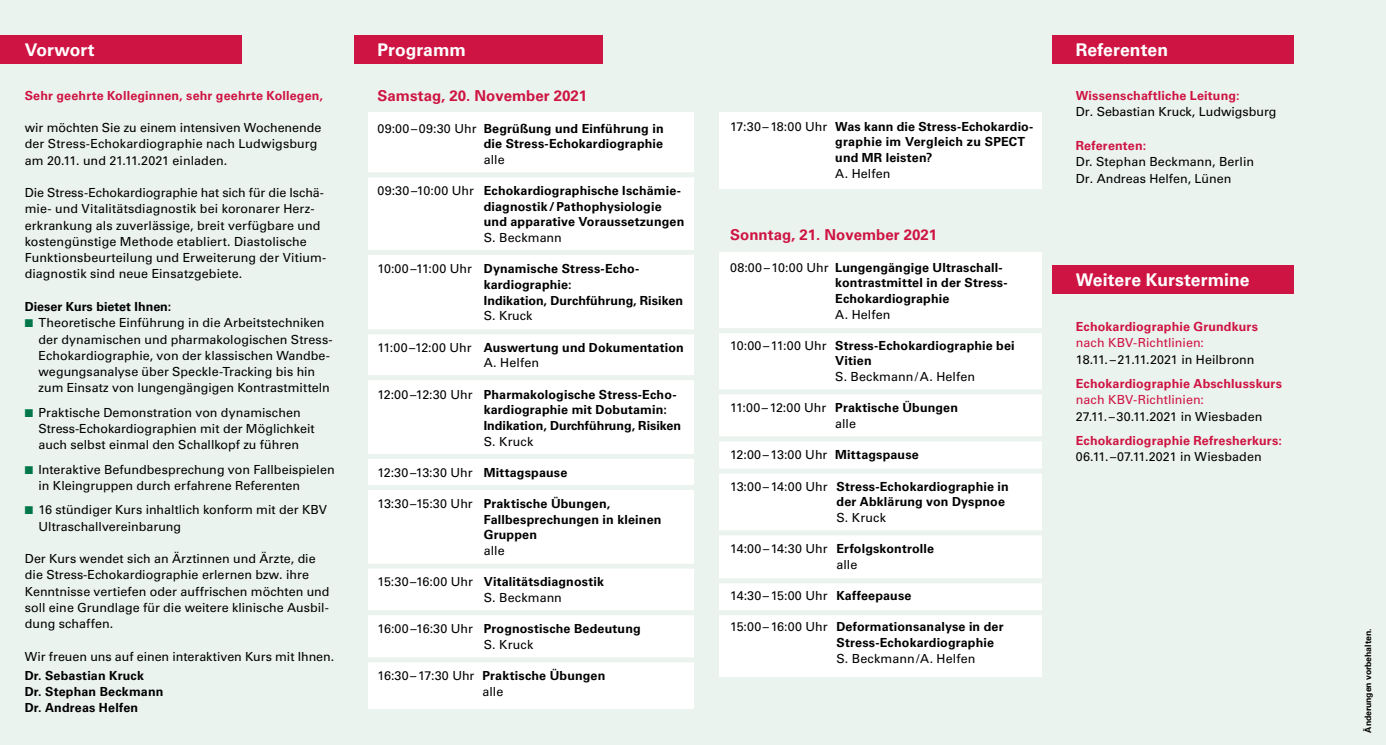
<style>
.page{position:relative;width:1386px;height:745px;background:#fff}
.page>*{position:absolute;margin:0;border:0;box-sizing:border-box;transform-origin:0 0}
.t1{font:700 17.5px "Univers LT Std";color:#fff}
.t2{font:700 15px "Univers LT Std";color:#ce1442}
.t3{font:12.5px/16.2px "Univers LT Std";color:#000}
.t4{font:700 12.5px/15.6px "Univers LT Std";letter-spacing:.01em;color:#000}
.t5{font:700 12.5px "Univers LT Std";letter-spacing:.01em;color:#ce1442}
.t6{font:12.5px "Univers LT Std";letter-spacing:.005em;color:#ce1442}
.t7{font:700 8.75px "Univers LT Std";letter-spacing:-.01em;color:#000}
.s1{font-weight:400}
.s2{font-weight:700}
.s3{color:#00774a}
</style>
<div class="page">
<div style="left:0;top:0;width:1385px;height:744px;background:#ebf3ef"></div>
<div style="left:0;top:35px;width:241px;height:29px;background:#ce1442"></div>
<div style="left:369px;top:113px;width:324px;height:595px;background:#fff"></div>
<div style="left:354px;top:35px;width:248px;height:29px;background:#ce1442"></div>
<div style="left:354px;top:172px;width:355px;height:5px;background:#ebf3ef"></div>
<div style="left:354px;top:250px;width:355px;height:5px;background:#ebf3ef"></div>
<div style="left:354px;top:329px;width:355px;height:5px;background:#ebf3ef"></div>
<div style="left:354px;top:375px;width:355px;height:5px;background:#ebf3ef"></div>
<div style="left:354px;top:484px;width:355px;height:5px;background:#ebf3ef"></div>
<div style="left:354px;top:453px;width:355px;height:5px;background:#ebf3ef"></div>
<div style="left:354px;top:563px;width:355px;height:5px;background:#ebf3ef"></div>
<div style="left:354px;top:609px;width:355px;height:5px;background:#ebf3ef"></div>
<div style="left:354px;top:657px;width:355px;height:5px;background:#ebf3ef"></div>
<div style="left:719px;top:112px;width:323px;height:77px;background:#fff"></div>
<div style="left:719px;top:252px;width:323px;height:424px;background:#fff"></div>
<div style="left:1052px;top:35px;width:241px;height:29px;background:#ce1442"></div>
<div style="left:1052px;top:265px;width:241px;height:28px;background:#ce1442"></div>
<div style="left:700px;top:530px;width:346px;height:5px;background:#ebf3ef"></div>
<div style="left:709px;top:609px;width:345px;height:5px;background:#ebf3ef"></div>
<div style="left:703px;top:578px;width:346px;height:5px;background:#ebf3ef"></div>
<div style="left:700px;top:468px;width:346px;height:5px;background:#ebf3ef"></div>
<div style="left:700px;top:436px;width:346px;height:5px;background:#ebf3ef"></div>
<div style="left:700px;top:328px;width:346px;height:5px;background:#ebf3ef"></div>
<div style="left:700px;top:389px;width:346px;height:5px;background:#ebf3ef"></div>
<h1 class="t1" style="left:25px;top:40px;width:71px">Vorwort</h1>
<h1 class="t1" style="left:377px;top:40px;width:90px">Programm</h1>
<p class="t2" style="left:377px;top:87px;width:211px">Samstag, 20. November 2021</p>
<p class="t4" style="left:377px;top:120px;width:288px;text-align:right"><span class="s1">09:00–09:30 Uhr</span> Begrüßung und Einführung in die Stress-Echokardiographie</p>
<p class="t3" style="left:484px;top:151px;width:22px">alle</p>
<p class="t4" style="left:484px;top:183px;width:202px;text-indent:-106px"><span class="s1">09:30–10:00 Uhr</span> Echokardiographische Ischämie&shy;diagnostik/Pathophysiologie und apparative Voraussetzungen</p>
<p class="t3" style="left:484px;top:229px;width:80px">S. Beckmann</p>
<p class="t4" style="left:484px;top:261px;width:201px;text-indent:-106px"><span class="s1">10:00–11:00 Uhr</span> Dynamische Stress-Echo&shy;kardiographie:<br>Indikation, Durchführung, Risiken</p>
<p class="t3" style="left:484px;top:307px;width:50px">S. Kruck</p>
<p class="t4" style="left:484px;top:339px;width:201px;text-indent:-106px"><span class="s1">11:00–12:00 Uhr</span> Auswertung und Dokumentation<br><span class="s1">A. Helfen</span></p>
<p class="t4" style="left:484px;top:386px;width:199px;text-indent:-106px"><span class="s1">12:00–12:30 Uhr</span> Pharmakologische Stress-Echo&shy;kardiographie mit Dobutamin:<br>Indikation, Durchführung, Risiken</p>
<p class="t3" style="left:484px;top:432px;width:51px">S. Kruck</p>
<p class="t3" style="left:377px;top:464px;width:191px">12:30–13:30 Uhr <span class="s2">Mittagspause</span></p>
<p class="t4" style="left:484px;top:495px;width:179px;text-indent:-106px"><span class="s1">13:30–15:30 Uhr</span> Praktische Übungen,<br>Fallbesprechungen in kleinen<br>Gruppen</p>
<p class="t3" style="left:484px;top:542px;width:22px">alle</p>
<p class="t3" style="left:484px;top:573px;width:122px;line-height:15.6px;text-indent:-106px">15:30–16:00 Uhr <span class="s2">Vitalitätsdiagnostik<br></span>S. Beckmann</p>
<p class="t4" style="left:377px;top:620px;width:265px;text-align:center"><span class="s1">16:00–16:30 Uhr</span> Prognostische Bedeutung<br><span class="s1">S. Kruck</span></p>
<p class="t3" style="left:377px;top:667px;width:229px;line-height:15.6px;text-align:center">16:30–17:30 Uhr <span class="s2">Praktische Übungen </span>alle</p>
<p class="t5" style="left:25px;top:88px;width:300px">Sehr geehrte Kolleginnen, sehr geehrte Kollegen,</p>
<p class="t3" style="left:25px;top:119px;width:298px">wir möchten Sie zu einem intensiven Wochenende der Stress-Echokardiographie nach Ludwigsburg am 20.11. und 21.11.2021 einladen.</p>
<p class="t3" style="left:25px;top:184px;width:303px">Die Stress-Echokardiographie hat sich für die Ischä&shy;mie- und Vitalitätsdiagnostik bei koronarer Herz&shy;erkrankung als zuverlässige, breit verfügbare und kostengünstige Methode etabliert. Diastolische Funktionsbeurteilung und Erweiterung der Vitium&shy;diagnostik sind neue Einsatzgebiete.</p>
<p class="t4" style="left:25px;top:299px;width:148px">Dieser Kurs bietet Ihnen:</p>
<p class="t3" style="left:39px;top:314px;width:294px;text-indent:-14px"><span class="s3">■</span> Theoretische Einführung in die Arbeitstechniken der dynamischen und pharmakologischen Stress-Echokardiographie, von der klassischen Wandbe&shy;wegungsanalyse über Speckle-Tracking bis hin zum Einsatz von lungengängigen Kontrastmitteln</p>
<p class="t3" style="left:39px;top:404px;width:278px;text-indent:-14px"><span class="s3">■</span> Praktische Demonstration von dynamischen<br>Stress-Echokardiographien mit der Möglichkeit auch selbst einmal den Schallkopf zu führen</p>
<p class="t3" style="left:39px;top:461px;width:298px;text-indent:-14px"><span class="s3">■</span> Interaktive Befundbesprechung von Fallbeispielen in Kleingruppen durch erfahrene Referenten</p>
<p class="t3" style="left:39px;top:501px;width:290px;text-indent:-14px"><span class="s3">■</span> 16 stündiger Kurs inhaltlich konform mit der KBV<br>Ultraschallvereinbarung</p>
<p class="t3" style="left:25px;top:550px;width:306px">Der Kurs wendet sich an Ärztinnen und Ärzte, die die Stress-Echokardiographie erlernen bzw. ihre Kenntnisse vertiefen oder auffrischen möchten und soll eine Grundlage für die weitere klinische Ausbil&shy;dung schaffen.</p>
<p class="t3" style="left:25px;top:648px;width:311px">Wir freuen uns auf einen interaktiven Kurs mit Ihnen.</p>
<p class="t4" style="left:25px;top:666px;width:140px;line-height:16.2px">Dr. Sebastian Kruck<br>Dr. Stephan Beckmann<br>Dr. Andreas Helfen</p>
<p class="t4" style="left:835px;top:119px;width:198px;text-indent:-105px"><span class="s1">17:30–18:00 Uhr</span> Was kann die Stress-Echokardio&shy;graphie im Vergleich zu SPECT und MR leisten?</p>
<p class="t3" style="left:835px;top:165px;width:57px">A. Helfen</p>
<p class="t2" style="left:730px;top:226px;width:208px">Sonntag, 21. November 2021</p>
<p class="t4" style="left:835px;top:259px;width:173px;text-indent:-105px"><span class="s1">08:00–10:00 Uhr</span> Lungengängige Ultraschall&shy;kontrastmittel in der Stress-<br>Echokardiographie</p>
<p class="t3" style="left:835px;top:306px;width:57px">A. Helfen</p>
<p class="t4" style="left:835px;top:337px;width:181px;text-indent:-105px"><span class="s1">10:00–11:00 Uhr</span> Stress-Echokardiographie bei<br>Vitien</p>
<p class="t3" style="left:835px;top:368px;width:141px">S. Beckmann/A. Helfen</p>
<p class="t3" style="left:730px;top:400px;width:229px;line-height:15.6px;text-align:center">11:00–12:00 Uhr <span class="s2">Praktische Übungen </span>alle</p>
<p class="t3" style="left:730px;top:446px;width:190px">12:00–13:00 Uhr <span class="s2">Mittagspause</span></p>
<p class="t4" style="left:836px;top:478px;width:174px;text-indent:-106px"><span class="s1">13:00–14:00 Uhr</span> Stress-Echokardiographie in der Abklärung von Dyspnoe</p>
<p class="t3" style="left:836px;top:509px;width:51px">S. Kruck</p>
<p class="t3" style="left:836px;top:540px;width:99px;line-height:15.6px;text-indent:-106px">14:00–14:30 Uhr <span class="s2">Erfolgskontrolle </span>alle</p>
<p class="t3" style="left:730px;top:587px;width:183px">14:30–15:00 Uhr <span class="s2">Kaffeepause</span></p>
<p class="t4" style="left:836px;top:619px;width:169px;text-indent:-106px"><span class="s1">15:00–16:00 Uhr</span> Deformationsanalyse in der<br>Stress-Echokardiographie</p>
<p class="t3" style="left:836px;top:649px;width:140px">S. Beckmann/A. Helfen</p>
<h1 class="t1" style="left:1075px;top:40px;width:94px">Referenten</h1>
<p class="t5" style="left:1075px;top:88px;width:165px">Wissenschaftliche Leitung:</p>
<p class="t3" style="left:1075px;top:104px;width:202px">Dr. Sebastian Kruck, Ludwigsburg</p>
<p class="t5" style="left:1075px;top:138px;width:72px">Referenten:</p>
<p class="t3" style="left:1075px;top:153px;width:180px;line-height:16.9px">Dr. Stephan Beckmann, Berlin<br>Dr. Andreas Helfen, Lünen</p>
<h1 class="t1" style="left:1075px;top:269px;width:175px">Weitere Kurstermine</h1>
<p class="t5" style="left:1075px;top:319px;width:184px">Echokardiographie Grundkurs</p>
<p class="t6" style="left:1075px;top:335px;width:130px">nach KBV-Richtlinien:</p>
<p class="t3" style="left:1075px;top:351px;width:180px">18.11. –21.11.2021 in Heilbronn</p>
<p class="t5" style="left:1075px;top:376px;width:208px">Echokardiographie Abschlusskurs</p>
<p class="t6" style="left:1075px;top:392px;width:130px">nach KBV-Richtlinien:</p>
<p class="t3" style="left:1075px;top:408px;width:188px">27.11. –30.11.2021 in Wiesbaden</p>
<p class="t5" style="left:1075px;top:433px;width:207px">Echokardiographie Refresherkurs:</p>
<p class="t3" style="left:1075px;top:448px;width:187px">06.11. –07.11.2021 in Wiesbaden</p>
<p class="t7" style="left:1362px;top:732px;width:105px;rotate:-90deg">Änderungen vorbehalten.</p>
</div>
